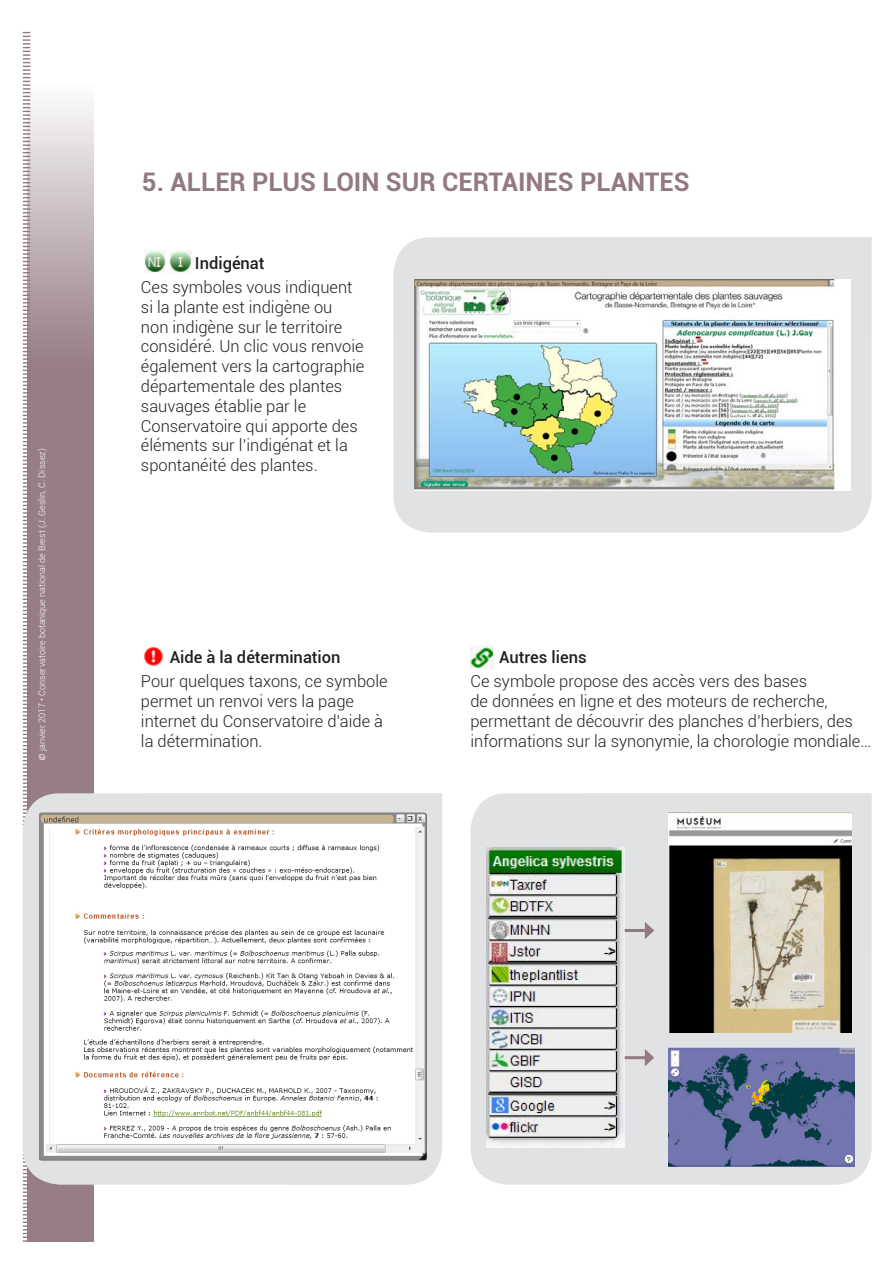
<style>
.page{position:relative;width:893px;height:1263px;background:#fff}
.page>*{position:absolute;margin:0;border:0;box-sizing:border-box;transform-origin:0 0}
.t1{font:700 25.65px "Roboto";color:#937981}
.t2{font:300 16.5px/19.8px "Roboto";color:#231f20}
.t3{font:500 16.5px "Roboto";color:#231f20}
.t4{font:300 9px "Roboto";color:#fff}
.s1{font-family:"Calibri";font-weight:400;font-style:italic}
</style>
<div class="page">
<svg style="left:32px;top:103px;width:62px;height:1139px;background:#a79298"></svg>
<svg style="left:22px;top:31px;width:10px;height:1211px"></svg>
<div style="left:393px;top:237px;width:479px;height:296px;background:#e1e2e4"></div>
<img style="left:144px;top:251px;width:21px;height:21px">
<img style="left:170px;top:251px;width:21px;height:21px">
<img style="left:415px;top:279px;width:435px;height:211px">
<svg style="left:23px;top:793px;width:419px;height:392px;background:#dddddf"></svg>
<div style="left:470px;top:793px;width:402px;height:392px;background:#e1e2e4"></div>
<img style="left:144px;top:647px;width:19px;height:19px">
<img style="left:40px;top:813px;width:386px;height:348px">
<img style="left:470px;top:645px;width:24px;height:24px">
<img style="left:486px;top:847px;width:139px;height:301px">
<img style="left:669px;top:813px;width:182px;height:219px">
<hr style="left:625px;top:929px;width:22px;height:3px;background:#937981">
<svg style="left:645px;top:922px;width:9px;height:17px"></svg>
<hr style="left:625px;top:1056px;width:22px;height:3px;background:#937981">
<svg style="left:645px;top:1049px;width:9px;height:17px"></svg>
<img style="left:669px;top:1047px;width:185px;height:119px">
<p class="t4" style="left:36px;top:761px;width:314px;rotate:-90deg"><span class="s1">©</span> janvier 2017 • Conservatoire botanique national de Brest (J. Geslin, C. Dissez)</p>
<p class="t1" style="left:142px;top:163px;width:549px">5. ALLER PLUS LOIN SUR CERTAINES PLANTES</p>
<p class="t3" style="left:195px;top:251px;width:71px">Indigénat</p>
<p class="t2" style="left:141px;top:277px;width:225px">Ces symboles vous indiquent si la plante est indigène ou<br>non indigène sur le territoire considéré. Un clic vous renvoie également vers la cartographie départementale des plantes sauvages établie par le<br>Conservatoire qui apporte des éléments sur l’indigénat et la spontanéité des plantes.</p>
<p class="t3" style="left:170px;top:646px;width:172px">Aide à la détermination</p>
<p class="t2" style="left:141px;top:671px;width:248px">Pour quelques taxons, ce symbole permet un renvoi vers la page internet du Conservatoire d’aide à la détermination.</p>
<p class="t3" style="left:499px;top:646px;width:89px">Autres liens</p>
<p class="t2" style="left:470px;top:671px;width:402px">Ce symbole propose des accès vers des bases<br>de données en ligne et des moteurs de recherche, permettant de découvrir des planches d’herbiers, des informations sur la synonymie, la chorologie mondiale…</p>
</div>
